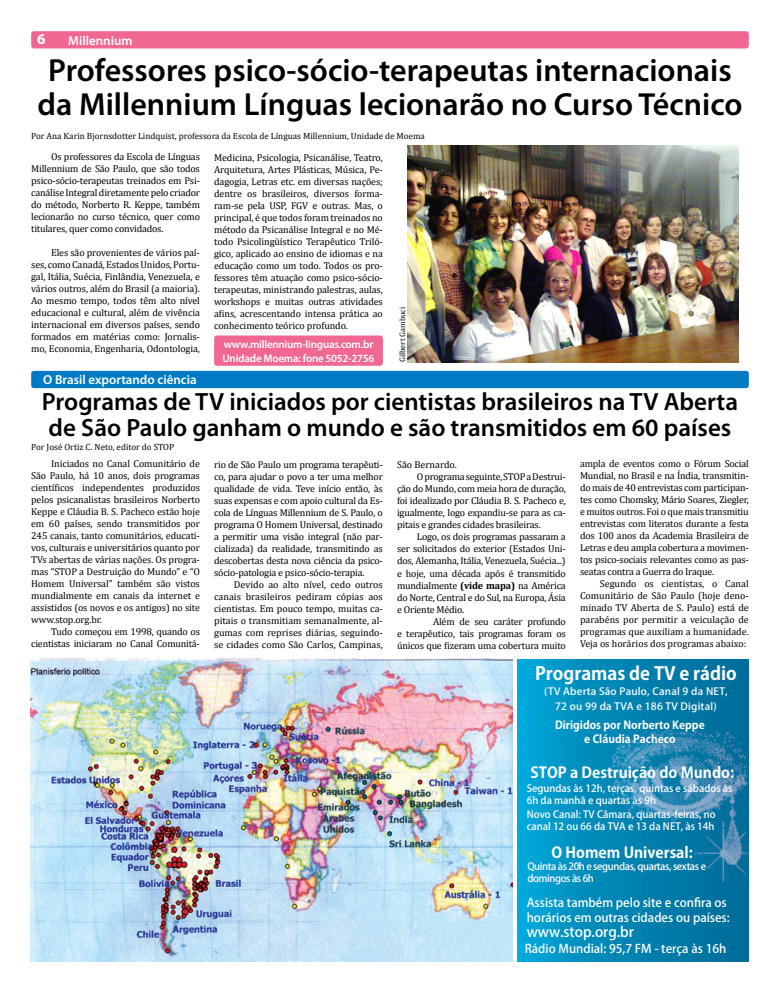
<style>
.page{position:relative;width:780px;height:993px;background:#fff}
.page>*{position:absolute;margin:0;border:0;box-sizing:border-box;transform-origin:0 0}
.t1{font:600 32px/34px "Myriad Pro";color:#000;text-align:center}
.t2{font:600 25px/26px "Myriad Pro";color:#000}
.t3{font:700 18px "Koz Go Pro";color:#fff}
.t4{font:700 15px "Koz Go Pro";color:#fff}
.t5{font:700 15px "Myriad Pro";color:#fff}
.t6{font:500 14px "Koz Go Pro";color:#fff}
.t7{font:600 13px "Myriad Pro";color:#fff}
.t8{font:500 12px/15px "Koz Go Pro";color:#fff}
.t9{font:600 11px/14px "Myriad Pro";letter-spacing:-.02em;color:#fff}
.t10{font:700 11px/14px "Koz Go Pro";color:#fff;text-align:center}
.t11{font:10px/12px "Cambria";letter-spacing:-.02em;color:#000;text-align:justify}
.t12{font:500 10px/12px "Koz Go Pro";color:#fff}
.t13{font:500 10px/15px "Koz Go Pro";letter-spacing:.02em;color:#fff;text-align:center;scale:1.04 1}
.t14{font:500 10px/12px "Koz Go Pro";letter-spacing:-.04em;color:#fff}
.t15{font:10px "Cambria";color:#000}
.t16{font:9px "Cambria";color:#000}
.t17{font:8px "Cambria";color:#000}
.s1{font-weight:700}
</style>
<div class="page">
<div style="left:214px;top:335px;width:169px;height:30px;background:#f06792;border-radius:3px"></div>
<div style="left:31px;top:31px;width:717px;height:17px;background:#f06792;border-radius:3px"></div>
<img style="left:517px;top:659px;width:231px;height:302px">
<img style="left:31px;top:658px;width:481px;height:303px">
<div style="left:31px;top:371px;width:717px;height:17px;background:#007bc3;border-radius:3px"></div>
<img style="left:407px;top:146px;width:331px;height:216px">
<h3 class="t5" style="left:37px;top:30px;width:10px">6</h3>
<h3 class="t7" style="left:68px;top:32px;width:66px">Millennium</h3>
<h1 class="t1" style="left:37px;top:52px;width:706px">Professores psico-sócio-terapeutas internacionais da Millennium Línguas lecionarão no Curso Técnico</h1>
<p class="t16" style="left:31px;top:130px;width:395px">Por Ana Karin Bjornsdotter Lindquist, professora da Escola de Línguas Millennium, Unidade de Moema</p>
<p class="t11" style="left:31px;top:151px;width:170px;text-indent:20px">Os professores da Escola de Línguas Millennium de São Paulo, que são todos psico-sócio-terapeutas treinados em Psi&shy;canálise Integral diretamente pelo criador do método, Norberto R. Keppe, também lecionarão no curso técnico, quer como titulares, quer como convidados.</p>
<p class="t11" style="left:31px;top:247px;width:170px;text-indent:20px">Eles são provenientes de vários paí&shy;ses, como Canadá, Estados Unidos, Portu&shy;gal, Itália, Suécia, Finlândia, Venezuela, e vários outros, além do Brasil (a maioria).<br>Ao mesmo tempo, todos têm alto nível educacional e cultural, além de vivência internacional em diversos países, sendo formados em matérias como: Jornalis&shy;mo, Economia, Engenharia, Odontologia,</p>
<p class="t11" style="left:214px;top:151px;width:170px">Medicina, Psicologia, Psicanálise, Teatro, Arquitetura, Artes Plásticas, Música, Pe&shy;dagogia, Letras etc. em diversas nações; dentre os brasileiros, diversos forma&shy;ram-se pela USP, FGV e outras. Mas, o principal, é que todos foram treinados no método da Psicanálise Integral e no Mé&shy;todo Psicolingüístico Terapêutico Triló&shy;gico, aplicado ao ensino de idiomas e na educação como um todo. Todos os pro&shy;fessores têm atuação como psico-sócio&shy;terapeutas, ministrando palestras, aulas, workshops e muitas outras atividades afins, acrescentando intensa prática ao conhecimento teórico profundo.</p>
<p class="t17" style="left:398px;top:362px;width:57px;rotate:-90deg">Gilbert Gambuci</p>
<p class="t9" style="left:222px;top:337px;width:153px">www.millennium-linguas.com.br<br>Unidade Moema: fone 5052-2756</p>
<h3 class="t7" style="left:43px;top:371px;width:155px">O Brasil exportando ciência</h3>
<h2 class="t2" style="left:42px;top:387px;width:697px">Programas de TV iniciados por cientistas brasileiros na TV Aberta de São Paulo ganham o mundo e são transmitidos em 60 países</h2>
<p class="t16" style="left:31px;top:441px;width:145px">Por José Ortiz C. Neto, editor do STOP</p>
<p class="t11" style="left:31px;top:457px;width:170px;text-indent:20px">Iniciados no Canal Comunitário de São Paulo, há 10 anos, dois programas científicos independentes produzidos pelos psicanalistas brasileiros Norberto Keppe e Cláudia B. S. Pacheco estão hoje em 60 países, sendo transmitidos por 245 canais, tanto comunitários, educati&shy;vos, culturais e universitários quanto por TVs abertas de várias nações. Os progra&shy;mas “STOP a Destruição do Mundo” e “O Homem Universal” também são vistos mundialmente em canais da internet e assistidos (os novos e os antigos) no site www.stop.org.br.</p>
<p class="t11" style="left:31px;top:625px;width:170px;text-align:right">Tudo começou em 1998, quando os cientistas iniciaram no Canal Comunitá-</p>
<p class="t11" style="left:214px;top:458px;width:170px">rio de São Paulo um programa terapêuti&shy;co, para ajudar o povo a ter uma melhor qualidade de vida. Teve início então, às suas expensas e com apoio cultural da Es&shy;cola de Línguas Millennium de S. Paulo, o programa O Homem Universal, destinado a permitir uma visão integral (não par&shy;cializada) da realidade, transmitindo as descobertas desta nova ciência da psico&shy;sócio-patologia e psico-sócio-terapia.</p>
<p class="t11" style="left:214px;top:578px;width:170px;text-indent:20px">Devido ao alto nível, cedo outros canais brasileiros pediram cópias aos cientistas. Em pouco tempo, muitas ca&shy;pitais o transmitiam semanalmente, al&shy;gumas com reprises diárias, seguindo&shy;se cidades como São Carlos, Campinas,</p>
<p class="t15" style="left:397px;top:459px;width:61px">São Bernardo.</p>
<p class="t11" style="left:417px;top:471px;width:150px">O programa seguinte, STOP a Destrui-</p>
<p class="t11" style="left:397px;top:483px;width:170px">ção do Mundo, com meia hora de duração,</p>
<p class="t11" style="left:397px;top:495px;width:170px">foi idealizado por Cláudia B. S. Pacheco e,</p>
<p class="t11" style="left:397px;top:507px;width:170px">igualmente, logo expandiu-se para as ca-</p>
<p class="t11" style="left:397px;top:519px;width:145px">pitais e grandes cidades brasileiras.</p>
<p class="t11" style="left:417px;top:531px;width:150px">Logo, os dois programas passaram a</p>
<p class="t11" style="left:397px;top:543px;width:170px">ser solicitados do exterior (Estados Uni-</p>
<p class="t11" style="left:397px;top:555px;width:170px">dos, Alemanha, Itália, Venezuela, Suécia...)</p>
<p class="t11" style="left:397px;top:567px;width:170px">e hoje, uma década após é transmitido</p>
<p class="t11" style="left:397px;top:579px;width:170px">mundialmente <span class="s1">(vide mapa)</span> na América</p>
<p class="t11" style="left:397px;top:591px;width:170px">do Norte, Central e do Sul, na Europa, Ásia</p>
<p class="t11" style="left:397px;top:603px;width:69px">e Oriente Médio.</p>
<p class="t11" style="left:433px;top:615px;width:134px">Além de seu caráter profundo</p>
<p class="t11" style="left:397px;top:627px;width:170px">e terapêutico, tais programas foram os</p>
<p class="t11" style="left:397px;top:639px;width:170px">únicos que fizeram uma cobertura muito</p>
<p class="t11" style="left:580px;top:457px;width:170px">ampla de eventos como o Fórum Social Mundial, no Brasil e na Índia, transmitin&shy;do mais de 40 entrevistas com participan&shy;tes como Chomsky, Mário Soares, Ziegler, e muitos outros. Foi o que mais transmitiu entrevistas com literatos durante a festa dos 100 anos da Academia Brasileira de Letras e deu ampla cobertura a movimen&shy;tos psico-sociais relevantes como as pas&shy;seatas contra a Guerra do Iraque.</p>
<p class="t11" style="left:580px;top:577px;width:170px;text-indent:20px">Segundo os cientistas, o Canal Comunitário de São Paulo (hoje deno&shy;minado TV Aberta de S. Paulo) está de parabéns por permitir a veiculação de programas que auxiliam a humanidade.<br>Veja os horários dos programas abaixo:</p>
<h3 class="t3" style="left:535px;top:661px;width:203px">Programas de TV e rádio</h3>
<p class="t13" style="left:544px;top:684px;width:178px">(TV Aberta São Paulo, Canal 9 da NET,<br>72 ou 99 da TVA e 186 TV Digital)</p>
<p class="t10" style="left:555px;top:718px;width:151px">Dirigidos por Norberto Keppe e Cláudia Pacheco</p>
<h3 class="t4" style="left:530px;top:762px;width:205px">STOP a Destruição do Mundo:</h3>
<p class="t12" style="left:526px;top:782px;width:207px">Segundas às 12h, terças, quintas e sábados às<br>6h da manhã e quartas às 9h</p>
<p class="t12" style="left:526px;top:808px;width:190px">Novo Canal: TV Câmara, quartas-feiras, no canal 12 ou 66 da TVA e 13 da NET, às 14h</p>
<h3 class="t4" style="left:551px;top:842px;width:143px">O Homem Universal:</h3>
<p class="t14" style="left:527px;top:860px;width:180px">Quinta às 20h e segundas, quartas, sextas e domingos às 6h</p>
<p class="t8" style="left:526px;top:895px;width:204px">Assista também pelo site e confira os horários em outras cidades ou países:</p>
<h3 class="t6" style="left:526px;top:922px;width:109px">www.stop.org.br</h3>
<p class="t8" style="left:524px;top:941px;width:203px">Rádio Mundial: 95,7 FM - terça às 16h</p>
</div>
